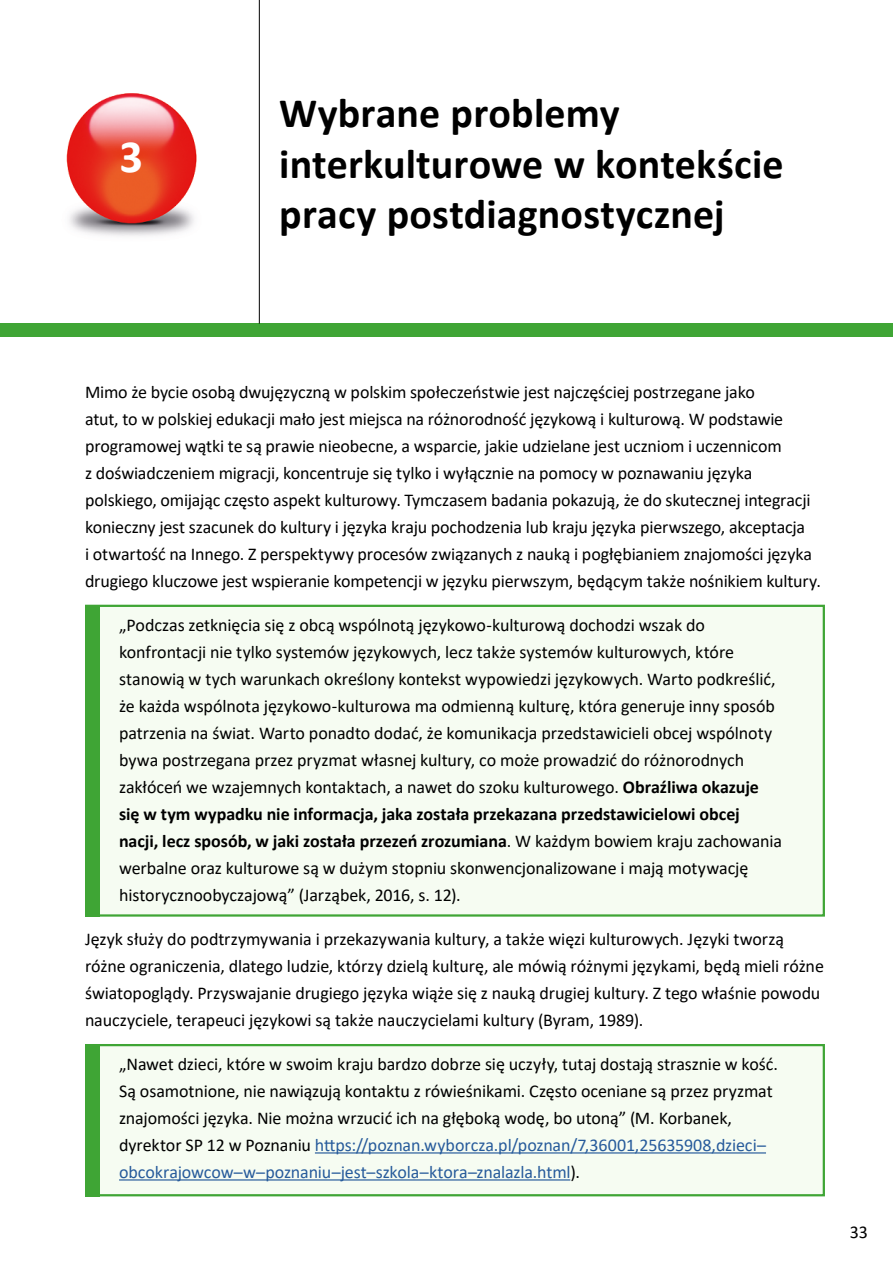
<style>
.page{position:relative;width:893px;height:1263px;background:#fff}
.page>*{position:absolute;margin:0;border:0;box-sizing:border-box;transform-origin:0 0}
.t1{font:700 46.35px "Calibri";color:#fff}
.H111{font:700 42px/50.4px "Calibri";letter-spacing:.005em;color:#000}
.WYROZNIENIE_YELLOW{font:18px/27px "Calibri";letter-spacing:-.005em;color:#000}
.PODSTAWOWY{font:18px/27px "Calibri";letter-spacing:-.01em;color:#000}
.s1{font-weight:700}
.s2{color:#275b9b}
</style>
<div class="page">
<img style="left:66px;top:80px;width:193px;height:192px">
<div style="left:0;top:324px;width:893px;height:13px;background:#3fa535"></div>
<hr style="left:259px;top:0;width:1px;height:324px;background:#000">
<div style="left:85px;top:1044px;width:740px;height:152px;background:#f6fcf2;border:2px solid #3fa535"></div>
<div style="left:85px;top:1044px;width:15px;height:152px;background:#3fa535"></div>
<div style="left:85px;top:605px;width:740px;height:312px;background:#f6fcf2;border:2px solid #3fa535"></div>
<div style="left:85px;top:605px;width:15px;height:312px;background:#3fa535"></div>
<hr style="left:315px;top:1152px;width:451px;height:1px;background:#275b9b">
<hr style="left:119px;top:1179px;width:451px;height:1px;background:#275b9b">
<p class="t1" style="left:120px;top:124px;width:25px">3</p>
<h1 class="H111" style="left:279px;top:87px;width:506px">Wybrane problemy interkulturowe w kontekście pracy postdiagnostycznej</h1>
<p class="PODSTAWOWY" style="left:85px;top:378px;width:737px">Mimo że bycie osobą dwujęzyczną w polskim społeczeństwie jest najczęściej postrzegane jako<br>atut, to w polskiej edukacji mało jest miejsca na różnorodność językową i kulturową. W podstawie programowej wątki te są prawie nieobecne, a wsparcie, jakie udzielane jest uczniom i uczennicom<br>z doświadczeniem migracji, koncentruje się tylko i wyłącznie na pomocy w poznawaniu języka polskiego, omijając często aspekt kulturowy. Tymczasem badania pokazują, że do skutecznej integracji konieczny jest szacunek do kultury i języka kraju pochodzenia lub kraju języka pierwszego, akceptacja<br>i otwartość na Innego. Z perspektywy procesów związanych z nauką i pogłębianiem znajomości języka drugiego kluczowe jest wspieranie kompetencji w języku pierwszym, będącym także nośnikiem kultury.</p>
<p class="WYROZNIENIE_YELLOW" style="left:119px;top:611px;width:664px">„Podczas zetknięcia się z obcą wspólnotą językowo-kulturową dochodzi wszak do konfrontacji nie tylko systemów językowych, lecz także systemów kulturowych, które stanowią w tych warunkach określony kontekst wypowiedzi językowych. Warto podkreślić, że każda wspólnota językowo-kulturowa ma odmienną kulturę, która generuje inny sposób patrzenia na świat. Warto ponadto dodać, że komunikacja przedstawicieli obcej wspólnoty bywa postrzegana przez pryzmat własnej kultury, co może prowadzić do różnorodnych zakłóceń we wzajemnych kontaktach, a nawet do szoku kulturowego. <span class="s1">Obraźliwa okazuje się w tym wypadku nie informacja, jaka została przekazana przedstawicielowi obcej nacji, lecz sposób, w jaki została przezeń zrozumiana</span>. W każdym bowiem kraju zachowania werbalne oraz kulturowe są w dużym stopniu skonwencjonalizowane i mają motywację historycznoobyczajową” (Jarząbek, 2016, s. 12).</p>
<p class="PODSTAWOWY" style="left:85px;top:925px;width:740px">Język służy do podtrzymywania i przekazywania kultury, a także więzi kulturowych. Języki tworzą różne ograniczenia, dlatego ludzie, którzy dzielą kulturę, ale mówią różnymi językami, będą mieli różne światopoglądy. Przyswajanie drugiego języka wiąże się z nauką drugiej kultury. Z tego właśnie powodu nauczyciele, terapeuci językowi są także nauczycielami kultury (Byram, 1989).</p>
<p class="WYROZNIENIE_YELLOW" style="left:119px;top:1050px;width:660px">„Nawet dzieci, które w swoim kraju bardzo dobrze się uczyły, tutaj dostają strasznie w kość.<br>Są osamotnione, nie nawiązują kontaktu z rówieśnikami. Często oceniane są przez pryzmat znajomości języka. Nie można wrzucić ich na głęboką wodę, bo utoną” (M. Korbanek, dyrektor SP 12 w Poznaniu <span class="s2">https://poznan.wyborcza.pl/poznan/7,36001,25635908,dzieci– obcokrajowcow–w–poznaniu–jest–szkola–ktora–znalazla.html</span>).</p>
<p class="WYROZNIENIE_YELLOW" style="left:850px;top:1218px;width:20px">33</p>
</div>
